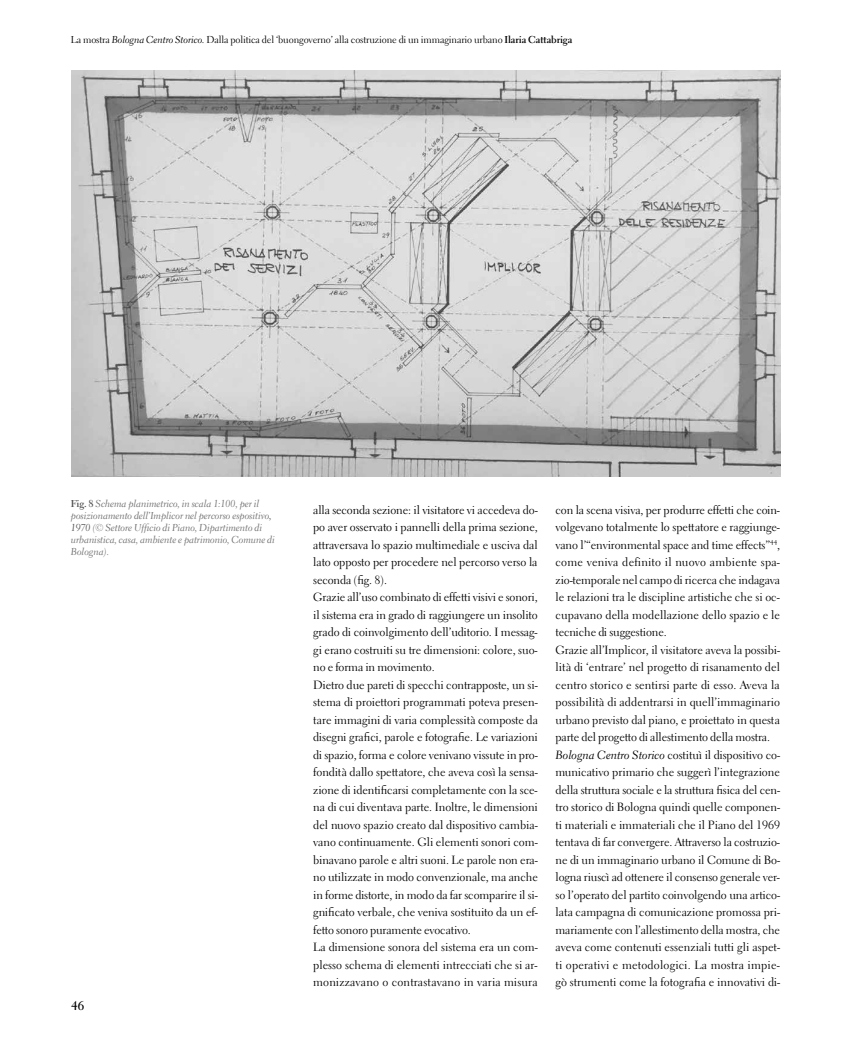
<style>
.page{position:relative;width:851px;height:1063px;background:#fff}
.page>*{position:absolute;margin:0;border:0;box-sizing:border-box;transform-origin:0 0}
.t1{font:700 12.5px "Electra LT Std";color:#000}
.t2{font:11.88px/17.5px "Electra LT Std";letter-spacing:-.005em;color:#000}
.t3{font:10px/12px "Electra LT Std Cursive";letter-spacing:-.01em;color:#706f6f}
.t4{font:10px "Electra LT Std";letter-spacing:-.01em;color:#000}
.s1{font-family:"Electra LT Std Cursive"}
.s2{font-weight:700}
.s3{font-family:"Electra LT Std";font-weight:700;color:#4d4d4d}
.s4{color:#4d4d4d}
</style>
<div class="page">
<img style="left:71px;top:71px;width:709px;height:406px">
<p class="t4" style="left:71px;top:33px;width:503px">La mostra <span class="s1">Bologna Centro Storico.</span> Dalla politica del ‘buongoverno’ alla costruzione di un immaginario urbano <span class="s2">Ilaria Cattabriga</span></p>
<p class="t3" style="left:71px;top:498px;width:205px"><span class="s3">Fig. 8</span> Schema planimetrico, in scala 1:100, per il posizionamento dell’Implicor nel percorso espositivo<span class="s4">, 1970</span> (© Settore Ufficio di Piano, Dipartimento di urbanistica, casa, ambiente e patrimonio, Comune di Bologna).</p>
<p class="t1" style="left:71px;top:998px;width:14px">46</p>
<p class="t2" style="left:313px;top:501px;width:226px">alla seconda sezione: il visitatore vi accedeva do&shy;po aver osservato i pannelli della prima sezione, attraversava lo spazio multimediale e usciva dal lato opposto per procedere nel percorso verso la seconda (fig. 8).<br>Grazie all’uso combinato di effetti visivi e sonori, il sistema era in grado di raggiungere un insolito grado di coinvolgimento dell’uditorio. I messag&shy;gi erano costruiti su tre dimensioni: colore, suo&shy;no e forma in movimento.<br>Dietro due pareti di specchi contrapposte, un si&shy;stema di proiettori programmati poteva presen&shy;tare immagini di varia complessità composte da disegni grafici, parole e fotografie. Le variazioni di spazio, forma e colore venivano vissute in pro&shy;fondità dallo spettatore, che aveva così la sensa&shy;zione di identificarsi completamente con la sce&shy;na di cui diventava parte. Inoltre, le dimensioni del nuovo spazio creato dal dispositivo cambia&shy;vano continuamente. Gli elementi sonori com&shy;binavano parole e altri suoni. Le parole non era&shy;no utilizzate in modo convenzionale, ma anche in forme distorte, in modo da far scomparire il si&shy;gnificato verbale, che veniva sostituito da un ef&shy;fetto sonoro puramente evocativo.<br>La dimensione sonora del sistema era un com&shy;plesso schema di elementi intrecciati che si ar&shy;monizzavano o contrastavano in varia misura</p>
<p class="t2" style="left:555px;top:501px;width:226px">con la scena visiva, per produrre effetti che coin&shy;volgevano totalmente lo spettatore e raggiunge&shy;vano l’“environmental space and time effects”<sup>44</sup>, come veniva definito il nuovo ambiente spa&shy;zio-temporale nel campo di ricerca che indagava le relazioni tra le discipline artistiche che si oc&shy;cupavano della modellazione dello spazio e le tecniche di suggestione.<br>Grazie all’Implicor, il visitatore aveva la possibi&shy;lità di ‘entrare’ nel progetto di risanamento del centro storico e sentirsi parte di esso. Aveva la possibilità di addentrarsi in quell’immaginario urbano previsto dal piano, e proiettato in questa parte del progetto di allestimento della mostra.<br><span class="s1">Bologna Centro Storico</span> costituì il dispositivo co&shy;municativo primario che suggerì l’integrazione della struttura sociale e la struttura fisica del cen&shy;tro storico di Bologna quindi quelle componen&shy;ti materiali e immateriali che il Piano del 1969 tentava di far convergere. Attraverso la costruzio&shy;ne di un immaginario urbano il Comune di Bo&shy;logna riuscì ad ottenere il consenso generale ver&shy;so l’operato del partito coinvolgendo una artico&shy;lata campagna di comunicazione promossa pri&shy;mariamente con l’allestimento della mostra, che aveva come contenuti essenziali tutti gli aspet&shy;ti operativi e metodologici. La mostra impie&shy;gò strumenti come la fotografia e innovativi di-</p>
</div>
